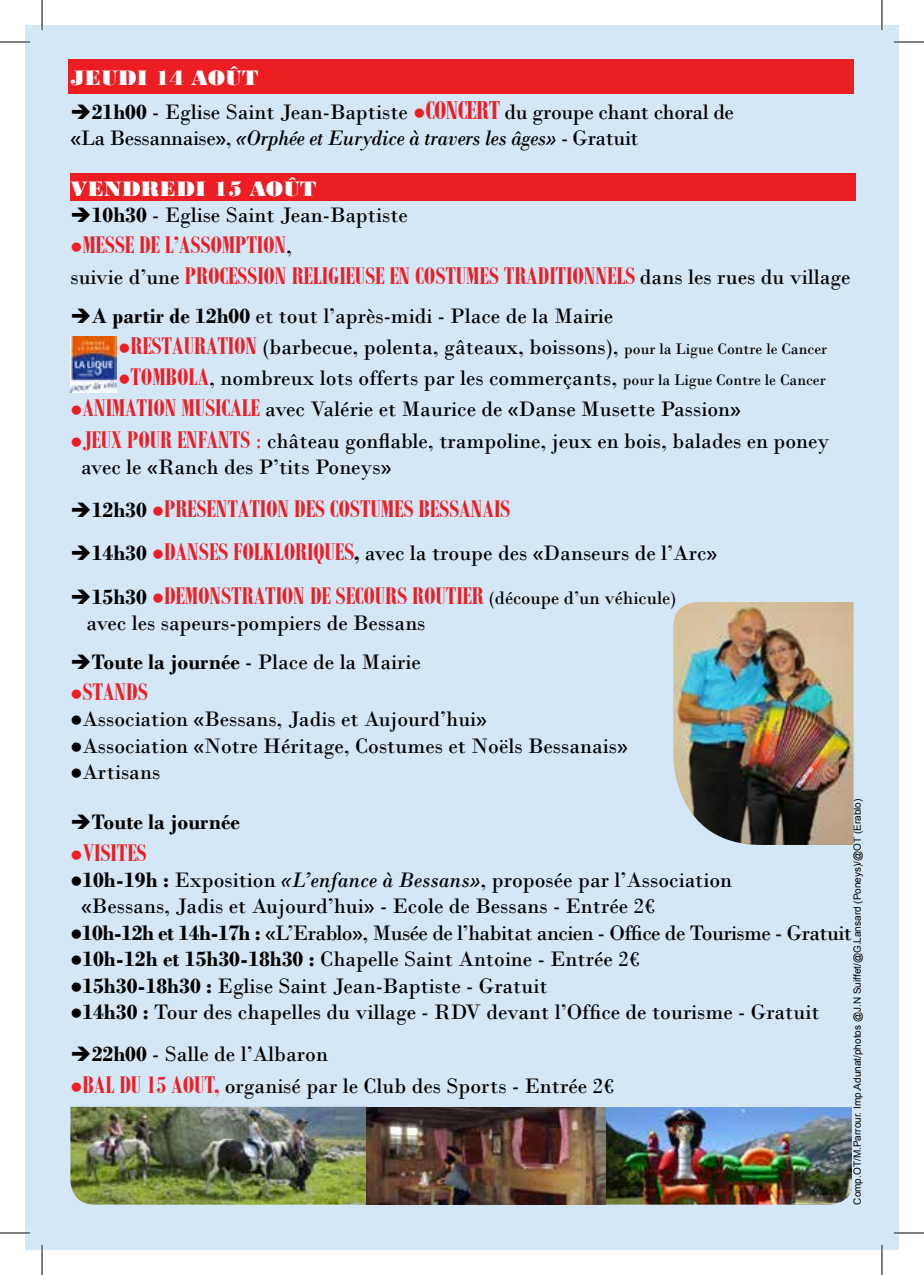
<style>
.page{position:relative;width:924px;height:1275px;background:#fff}
.page>*{position:absolute;margin:0;border:0;box-sizing:border-box;transform-origin:0 0}
.t1{font:700 26px/31.2px "Bodoni MT Condensed";color:#ed1d24}
.t2{font:22px/26.4px "Bodoni";color:#000}
.t3{font:22px "Bodoni";letter-spacing:-.025em;color:#000}
.t4{font:22px "Bodoni MT Black";color:#fff}
.t5{font:700 22px "Bodoni";color:#000}
.t6{font:10px "Arial";color:#000}
.s1{font-weight:700}
.s2{color:#ed1d24}
.s3{font-family:"Bodoni MT Condensed";font-weight:700;font-size:28px;color:#ed1d24}
.s4{font-style:italic}
.s5{font-family:"Bodoni";font-weight:400;font-size:22px;color:#000}
.s6{font-family:"Bodoni MT Condensed";font-weight:700;font-size:26px;color:#ed1d24}
.s7{font-size:16px}
.s8{color:#000}
.s9{font-family:"Bodoni";font-size:22px;color:#000}
.s10{font-family:"Bodoni MT Condensed";font-weight:700;font-size:26px}
.s11{font-family:"Bodoni";font-weight:400;font-size:19px;color:#000}
</style>
<div class="page">
<div style="left:25px;top:25px;width:873px;height:1225px;background:#d4e7f7"></div>
<div style="left:70px;top:173px;width:785px;height:28px;background:#ed1d24"></div>
<div style="left:68px;top:60px;width:785px;height:34px;background:#ed1d24"></div>
<img style="left:70px;top:1106px;width:532px;height:98px">
<img style="left:602px;top:1107px;width:249px;height:97px">
<img style="left:673px;top:602px;width:180px;height:243px">
<img style="left:70px;top:337px;width:47px;height:56px">
<hr style="left:0;top:41px;width:30px;height:2px;background:#fff">
<hr style="left:893px;top:41px;width:30px;height:2px;background:#fff">
<hr style="left:0;top:1231px;width:30px;height:3px;background:#fff">
<hr style="left:893px;top:1231px;width:30px;height:3px;background:#fff">
<hr style="left:41px;top:0;width:2px;height:30px;background:#fff">
<hr style="left:41px;top:1245px;width:2px;height:30px;background:#fff">
<hr style="left:880px;top:0;width:2px;height:30px;background:#fff">
<hr style="left:880px;top:1245px;width:2px;height:30px;background:#fff">
<hr style="left:0;top:42px;width:30px;height:1px;background:#000">
<hr style="left:893px;top:42px;width:30px;height:1px;background:#000">
<hr style="left:0;top:1232px;width:30px;height:1px;background:#000">
<hr style="left:893px;top:1232px;width:30px;height:1px;background:#000">
<hr style="left:42px;top:0;width:1px;height:30px;background:#000">
<hr style="left:42px;top:1245px;width:1px;height:30px;background:#000">
<hr style="left:881px;top:0;width:1px;height:30px;background:#000">
<hr style="left:881px;top:1245px;width:1px;height:30px;background:#000">
<p class="t4" style="left:70px;top:65px;width:189px">JEUDI 14 AOÛT</p>
<p class="t2" style="left:70px;top:98px;width:664px">➔<span class="s1">21h00</span> - Eglise Saint Jean-Baptiste <span class="s2">●</span><span class="s3">CONCERT</span> du groupe chant choral de «La Bessannaise», <span class="s4">«Orphée et Eurydice à travers les âges»</span> - Gratuit</p>
<p class="t4" style="left:70px;top:175px;width:247px">VENDREDI 15 AOÛT</p>
<p class="t2" style="left:70px;top:202px;width:339px">➔<span class="s1">10h30</span> - Eglise Saint Jean-Baptiste</p>
<p class="t1" style="left:70px;top:229px;width:514px">●MESSE DE L’ASSOMPTION <span class="s5">,<br>suivie d’une</span> PROCESSION RELIGIEUSE EN COSTUMES TRADITIONNE</p>
<p class="t2" style="left:616px;top:264px;width:235px"><span class="s6">LS</span> dans les rues du village</p>
<p class="t2" style="left:70px;top:302px;width:544px">➔<span class="s1">A partir de 12h00</span> et tout l’après-midi - Place de la Mairie</p>
<p class="t2" style="left:118px;top:334px;width:709px"><span class="s2">●</span><span class="s6">RESTAURATION</span> (barbecue, polenta, gâteaux, boissons), <span class="s7">pour la Ligue Contre le Cancer</span></p>
<p class="t2" style="left:118px;top:365px;width:708px"><span class="s2">●</span><span class="s6">TOMBOLA</span>, nombreux lots offerts par les commerçants, <span class="s7">pour la Ligue Contre le Cancer</span></p>
<p class="t2" style="left:70px;top:396px;width:671px"><span class="s2">●</span><span class="s6">ANIMATION MUSICALE</span> avec Valérie et Maurice de «Danse Musette Passion»</p>
<p class="t2" style="left:81px;top:427px;width:749px;text-indent:-11px"><span class="s2">●</span><span class="s6">JEUX POUR ENFANTS</span> <span class="s2">:</span> château gonflable, trampoline, jeux en bois, balades en poney avec le «Ranch des P’tits Poneys»</p>
<p class="t1" style="left:70px;top:493px;width:441px"><span class="s8">➔</span><span class="s9">12h30</span> ●PRESENTATION DES COSTUMES BESSANAIS</p>
<p class="t2" style="left:70px;top:540px;width:648px">➔<span class="s1">14h30</span> <span class="s2">●</span><span class="s6">DANSES FOLKLORIQUES</span><span class="s10">,</span> avec la troupe des «Danseurs de l’Arc»</p>
<p class="t1" style="left:70px;top:579px;width:607px"><span class="s8">➔</span><span class="s9">15h30</span> ●DEMONSTRATION DE SECOURS ROUTIER <span class="s11">(découpe d’un véhicule)</span></p>
<p class="t2" style="left:87px;top:610px;width:340px">avec les sapeurs-pompiers de Bessans</p>
<p class="t2" style="left:70px;top:648px;width:352px">➔<span class="s1">Toute la journée</span> - Place de la Mairie</p>
<p class="t1" style="left:70px;top:675px;width:79px">●STANDS</p>
<p class="t2" style="left:70px;top:706px;width:418px">●Association «Bessans, Jadis et Aujourd’hui»</p>
<p class="t2" style="left:70px;top:732px;width:558px">●Association «Notre Héritage, Costumes et Noëls Bessanais»</p>
<p class="t2" style="left:70px;top:758px;width:91px">●Artisans</p>
<p class="t5" style="left:70px;top:809px;width:171px">➔Toute la journée</p>
<p class="t1" style="left:70px;top:836px;width:78px">●VISITES</p>
<p class="t2" style="left:81px;top:866px;width:652px;text-indent:-11px">●<span class="s1">10h-19h :</span> Exposition <span class="s4">«L’enfance à Bessans»</span>, proposée par l’Association «Bessans, Jadis et Aujourd’hui» - Ecole de Bessans - Entrée 2€</p>
<p class="t3" style="left:70px;top:919px;width:783px">●<span class="s1">10h-12h et 14h-17h :</span> «L’Erablo», Musée de l’habitat ancien - Office de Tourisme - Gratuit</p>
<p class="t2" style="left:70px;top:946px;width:570px">●<span class="s1">10h-12h et 15h30-18h30 :</span> Chapelle Saint Antoine - Entrée 2€</p>
<p class="t2" style="left:70px;top:972px;width:478px">●<span class="s1">15h30-18h30 :</span> Eglise Saint Jean-Baptiste - Gratuit</p>
<p class="t2" style="left:70px;top:998px;width:750px">●<span class="s1">14h30 :</span> Tour des chapelles du village - RDV devant l’Office de tourisme - Gratuit</p>
<p class="t2" style="left:70px;top:1041px;width:259px">➔<span class="s1">22h00</span> - Salle de l’Albaron</p>
<p class="t2" style="left:70px;top:1072px;width:545px"><span class="s2">●</span><span class="s6">BAL DU 15 AOUT,</span> organisé par le Club des Sports - Entrée 2€</p>
<p class="t6" style="left:850px;top:1204px;width:407px;rotate:-90deg">Comp.OT/M.Parrour. Imp.Adunat/photos @J.N Suiffet/@G.Lansard (Poneys)/@OT (Erablo)</p>
</div>
